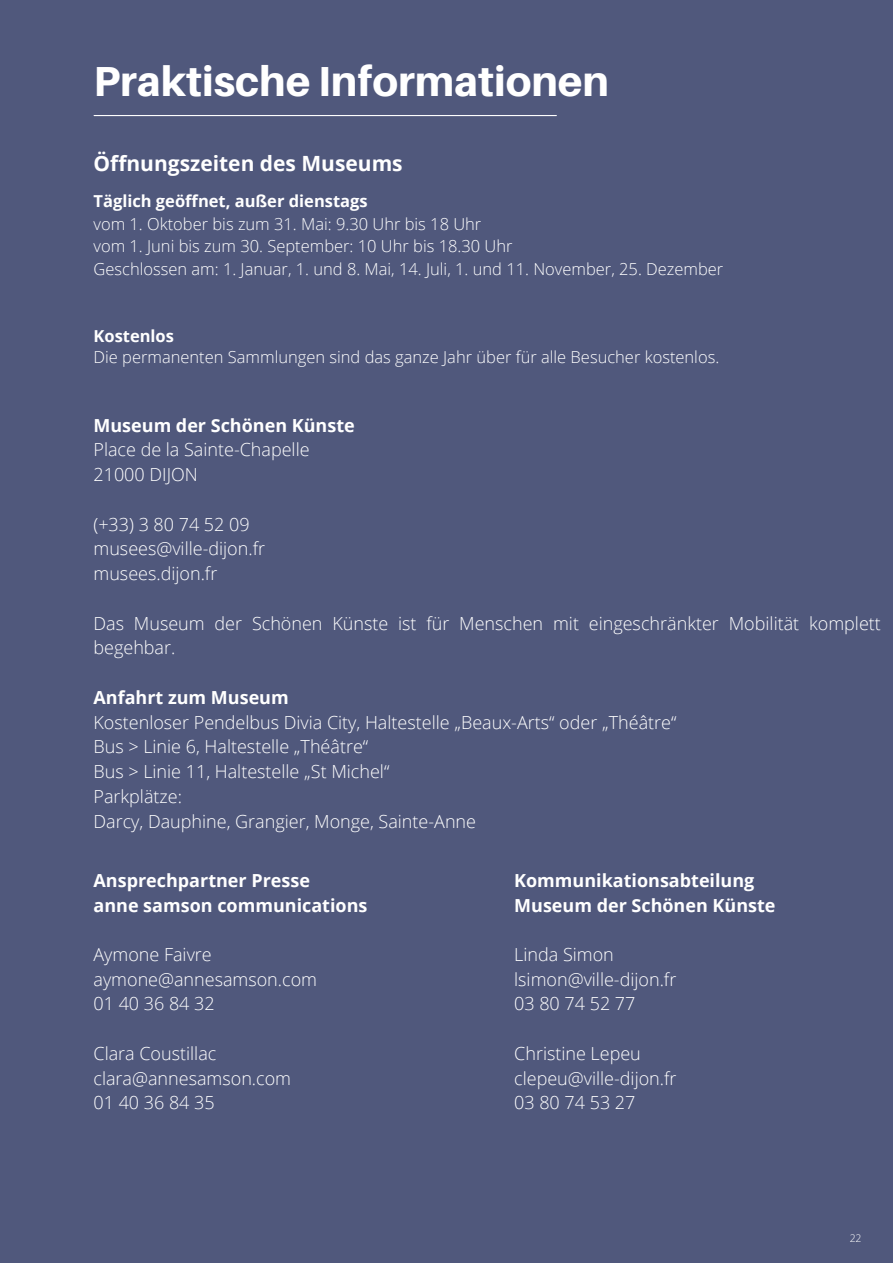
<style>
.page{position:relative;width:893px;height:1264px;background:#fff}
.page>*{position:absolute;margin:0;border:0;box-sizing:border-box;transform-origin:0 0}
.t1{font:800 42px "Aileron";color:#fff}
.t2{font:700 21px "Open Sans";color:#fff}
.t3{font:300 18px/24.8px "Open Sans";color:#fff}
.t4{font:700 18px/24.8px "Open Sans";color:#fff}
.t5{font:300 16.5px/22.5px "Open Sans";color:#fff}
.t6{font:700 16.5px "Open Sans";color:#fff}
.t7{font:300 10.5px "Open Sans";color:#fff}
</style>
<div class="page">
<div style="left:0;top:0;width:892px;height:1262px;background:#50587c"></div>
<hr style="left:94px;top:115px;width:462px;height:1px;background:#fff">
<h1 class="t1" style="left:93px;top:56px;width:517px">Praktische Informationen</h1>
<p class="t2" style="left:93px;top:149px;width:310px">Öffnungszeiten des Museums</p>
<p class="t6" style="left:93px;top:189px;width:275px">Täglich geöffnet, außer dienstags</p>
<p class="t5" style="left:93px;top:212px;width:631px">vom 1. Oktober bis zum 31. Mai: 9.30 Uhr bis 18 Uhr<br>vom 1. Juni bis zum 30. September: 10 Uhr bis 18.30 Uhr<br>Geschlossen am: 1. Januar, 1. und 8. Mai, 14. Juli, 1. und 11. November, 25. Dezember</p>
<p class="t6" style="left:93px;top:324px;width:82px">Kostenlos</p>
<p class="t5" style="left:93px;top:345px;width:627px">Die permanenten Sammlungen sind das ganze Jahr über für alle Besucher kostenlos.</p>
<p class="t4" style="left:93px;top:412px;width:263px">Museum der Schönen Künste</p>
<p class="t3" style="left:93px;top:437px;width:217px">Place de la Sainte-Chapelle<br>21000 DIJON</p>
<p class="t3" style="left:93px;top:511px;width:173px">(+33) 3 80 74 52 09 musees@ville-dijon.fr musees.dijon.fr</p>
<p class="t3" style="left:93px;top:610px;width:788px">Das Museum der Schönen Künste ist für Menschen mit eingeschränkter Mobilität komplett begehbar.</p>
<p class="t4" style="left:93px;top:684px;width:197px">Anfahrt zum Museum</p>
<p class="t3" style="left:93px;top:709px;width:584px">Kostenloser Pendelbus Divia City, Haltestelle „Beaux-Arts“ oder „Théâtre“ Bus &gt; Linie 6, Haltestelle „Théâtre“<br>Bus &gt; Linie 11, Haltestelle „St Michel“<br>Parkplätze:<br>Darcy, Dauphine, Grangier, Monge, Sainte-Anne</p>
<p class="t4" style="left:93px;top:867px;width:275px">Ansprechpartner Presse<br>anne samson communications</p>
<p class="t3" style="left:93px;top:941px;width:225px">Aymone Faivre aymone@annesamson.com<br>01 40 36 84 32</p>
<p class="t3" style="left:93px;top:1040px;width:199px">Clara Coustillac clara@annesamson.com<br>01 40 36 84 35</p>
<p class="t4" style="left:514px;top:867px;width:263px">Kommunikationsabteilung<br>Museum der Schönen Künste</p>
<p class="t3" style="left:514px;top:941px;width:164px">Linda Simon lsimon@ville-dijon.fr<br>03 80 74 52 77</p>
<p class="t3" style="left:514px;top:1040px;width:164px">Christine Lepeu clepeu@ville-dijon.fr<br>03 80 74 53 27</p>
<p class="t7" style="left:849px;top:1230px;width:13px">22</p>
</div>
